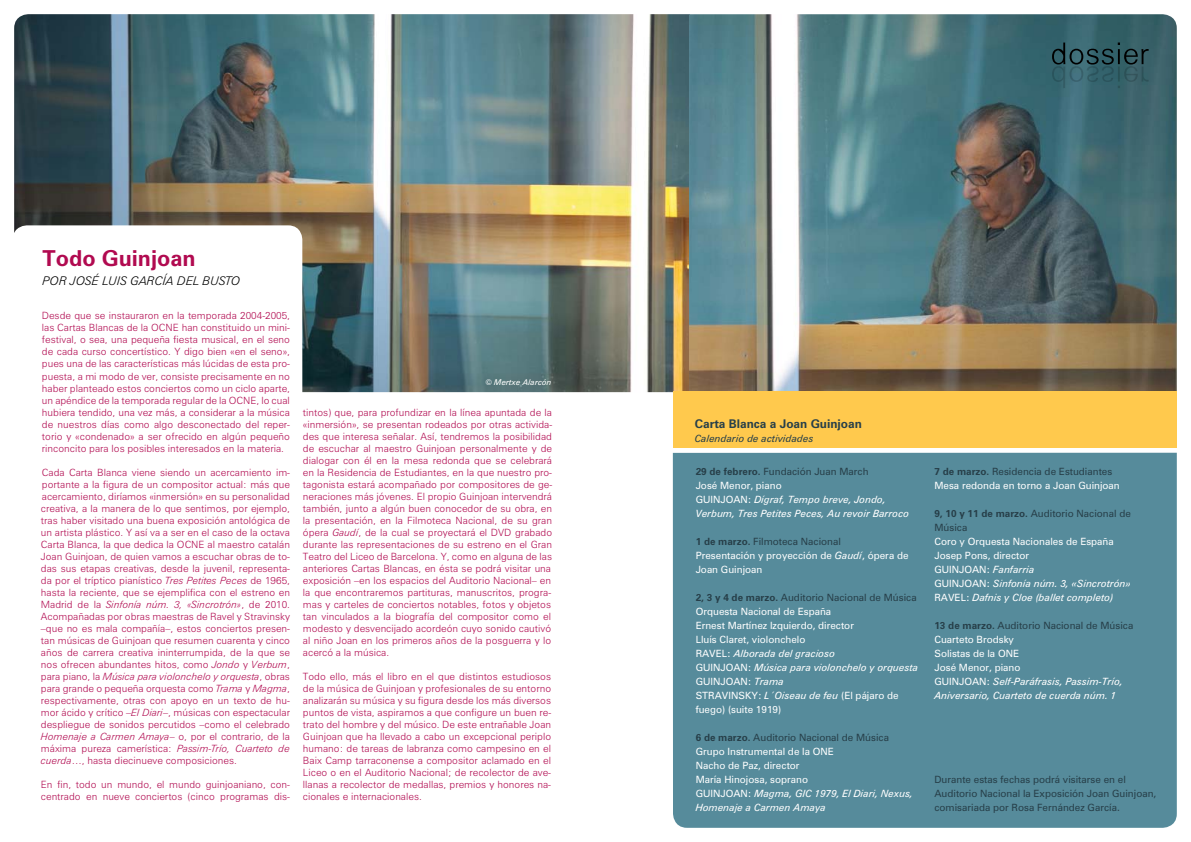
<style>
.page{position:relative;width:1191px;height:842px;background:#fff}
.page>*{position:absolute;margin:0;border:0;box-sizing:border-box;transform-origin:0 0}
.t1{font:700 22px "Zurich BT";color:#b10a50}
.t2{font:italic 300 12px "Zurich BT";color:#000}
.t3{font:700 12px "Zurich BT";color:#273f49}
.t4{font:300 10px/12px "Zurich BT";color:#b10a50;text-align:justify}
.t5{font:10px/14px "Zurich BT";color:#fff}
.t6{font:italic 10px/14px "Zurich BT";color:#fff}
.t7{font:10px/14px "Zurich BT";color:#273f49}
.t8{font:italic 10px "Zurich BT";color:#273f49}
.t9{font:italic 8px "Zurich BT";color:#fff}
.s1{font-style:italic}
.s2{font-weight:700;font-style:normal;color:#273f49}
.s3{font-style:normal;color:#273f49}
.s4{font-style:normal}
.s5{font-weight:700;color:#273f49}
.s6{color:#273f49}
</style>
<div class="page">
<img style="left:14px;top:14px;width:1162px;height:378px">
<div style="left:13px;top:225px;width:289px;height:219px;background:#fff;border-radius:14px"></div>
<div style="left:673px;top:453px;width:503px;height:375px;background:#568b9b"></div>
<div style="left:673px;top:391px;width:503px;height:57px;background:#ffc94d"></div>
<svg style="left:1052px;top:43px;width:96px;height:45px;background:#315961"></svg>
<p class="t1" style="left:43px;top:244px;width:155px">Todo Guinjoan</p>
<p class="t2" style="left:43px;top:273px;width:199px">POR JOSÉ LUIS GARCÍA DEL BUSTO</p>
<p class="t4" style="left:42px;top:310px;width:250px">Desde que se instauraron en la temporada 2004-2005, las Cartas Blancas de la OCNE han constituido un mini&shy;festival, o sea, una pequeña fiesta musical, en el seno de cada curso concertístico. Y digo bien «en el seno», pues una de las características más lúcidas de esta pro&shy;puesta, a mi modo de ver, consiste precisamente en no haber planteado estos conciertos como un ciclo aparte, un apéndice de la temporada regular de la OCNE, lo cual hubiera tendido, una vez más, a considerar a la música de nuestros días como algo desconectado del reper&shy;torio y «condenado» a ser ofrecido en algún pequeño rinconcito para los posibles interesados en la materia.</p>
<p class="t4" style="left:41px;top:466px;width:251px">Cada Carta Blanca viene siendo un acercamiento im&shy;portante a la figura de un compositor actual: más que acercamiento, diríamos «inmersión» en su personalidad creativa, a la manera de lo que sentimos, por ejemplo, tras haber visitado una buena exposición antológica de un artista plástico. Y así va a ser en el caso de la octava Carta Blanca, la que dedica la OCNE al maestro catalán Joan Guinjoan, de quien vamos a escuchar obras de to&shy;das sus etapas creativas, desde la juvenil, representa&shy;da por el tríptico pianístico <span class="s1">Tres Petites Peces</span> de 1965, hasta la reciente, que se ejemplifica con el estreno en Madrid de la <span class="s1">Sinfonía núm. 3, «Sincrotrón»</span>, de 2010.<br>Acompañadas por obras maestras de Ravel y Stravinsky –que no es mala compañía–, estos conciertos presen&shy;tan músicas de Guinjoan que resumen cuarenta y cinco años de carrera creativa ininterrumpida, de la que se nos ofrecen abundantes hitos, como <span class="s1">Jondo</span> y <span class="s1">Verbum</span>, para piano, la <span class="s1">Música para violonchelo y orquesta</span>, obras para grande o pequeña orquesta como <span class="s1">Trama</span> y <span class="s1">Magma</span>, respectivamente, otras con apoyo en un texto de hu&shy;mor ácido y crítico –<span class="s1">El Diari</span>–, músicas con espectacular despliegue de sonidos percutidos –como el celebrado <span class="s1">Homenaje a Carmen Amaya</span>– o, por el contrario, de la máxima pureza camerística: <span class="s1">Passim-Trío, Cuarteto de cuerda</span>…, hasta diecinueve composiciones.</p>
<p class="t4" style="left:41px;top:778px;width:250px">En fin, todo un mundo, el mundo guinjoaniano, con&shy;centrado en nueve conciertos (cinco programas dis-</p>
<p class="t9" style="left:485px;top:377px;width:68px">© Mertxe Alarcón</p>
<p class="t4" style="left:303px;top:406px;width:251px">tintos) que, para profundizar en la línea apuntada de la «inmersión», se presentan rodeados por otras activida&shy;des que interesa señalar. Así, tendremos la posibilidad de escuchar al maestro Guinjoan personalmente y de dialogar con él en la mesa redonda que se celebrará en la Residencia de Estudiantes, en la que nuestro pro&shy;tagonista estará acompañado por compositores de ge&shy;neraciones más jóvenes. El propio Guinjoan intervendrá también, junto a algún buen conocedor de su obra, en la presentación, en la Filmoteca Nacional, de su gran ópera <span class="s1">Gaudí</span>, de la cual se proyectará el DVD grabado durante las representaciones de su estreno en el Gran Teatro del Liceo de Barcelona. Y, como en alguna de las anteriores Cartas Blancas, en ésta se podrá visitar una exposición –en los espacios del Auditorio Nacional– en la que encontraremos partituras, manuscritos, progra&shy;mas y carteles de conciertos notables, fotos y objetos tan vinculados a la biografía del compositor como el modesto y desvencijado acordeón cuyo sonido cautivó al niño Joan en los primeros años de la posguerra y lo acercó a la música.</p>
<p class="t4" style="left:303px;top:670px;width:250px">Todo ello, más el libro en el que distintos estudiosos de la música de Guinjoan y profesionales de su entorno analizarán su música y su figura desde los más diversos puntos de vista, aspiramos a que configure un buen re&shy;trato del hombre y del músico. De este entrañable Joan Guinjoan que ha llevado a cabo un excepcional periplo humano: de tareas de labranza como campesino en el Baix Camp tarraconense a compositor aclamado en el Liceo o en el Auditorio Nacional; de recolector de ave&shy;llanas a recolector de medallas, premios y honores na&shy;cionales e internacionales.</p>
<p class="t3" style="left:694px;top:416px;width:169px">Carta Blanca a Joan Guinjoan</p>
<p class="t8" style="left:694px;top:432px;width:120px">Calendario de actividades</p>
<p class="t6" style="left:695px;top:465px;width:215px"><span class="s2">29 de febrero.</span> <span class="s3">Fundación Juan March<br></span><span class="s4">José Menor, piano<br>GUINJOAN:</span> Dígraf, Tempo breve, Jondo, Verbum, Tres Petites Peces, Au revoir Barroco</p>
<p class="t5" style="left:695px;top:535px;width:214px"><span class="s5">1 de marzo.</span> <span class="s6">Filmoteca Nacional<br></span>Presentación y proyección de <span class="s1">Gaudí</span>, ópera de<br>Joan Guinjoan</p>
<p class="t5" style="left:695px;top:591px;width:224px"><span class="s5">2, 3 y 4 de marzo.</span> <span class="s6">Auditorio Nacional de Música<br></span>Orquesta Nacional de España<br>Ernest Martínez Izquierdo, director<br>Lluís Claret, violonchelo<br>RAVEL: <span class="s1">Alborada del gracioso<br></span>GUINJOAN: <span class="s1">Música para violonchelo y orquesta<br></span>GUINJOAN: <span class="s1">Trama<br></span>STRAVINSKY: <span class="s1">L´Oiseau de feu</span> (El pájaro de fuego) (suite 1919)</p>
<p class="t5" style="left:695px;top:731px;width:219px"><span class="s5">6 de marzo.</span> <span class="s6">Auditorio Nacional de Música<br></span>Grupo Instrumental de la ONE<br>Nacho de Paz, director<br>María Hinojosa, soprano<br>GUINJOAN: <span class="s1">Magma, GIC 1979, El Diari, Nexus,<br>Homenaje a Carmen Amaya</span></p>
<p class="t5" style="left:934px;top:465px;width:187px"><span class="s5">7 de marzo.</span> <span class="s6">Residencia de Estudiantes<br></span>Mesa redonda en torno a Joan Guinjoan</p>
<p class="t5" style="left:934px;top:507px;width:198px"><span class="s5">9, 10 y 11 de marzo.</span> <span class="s6">Auditorio Nacional de<br>Música<br></span>Coro y Orquesta Nacionales de España<br>Josep Pons, director<br>GUINJOAN: <span class="s1">Fanfarria<br></span>GUINJOAN: <span class="s1">Sinfonía núm. 3, «Sincrotrón»<br></span>RAVEL: <span class="s1">Dafnis y Cloe (ballet completo)</span></p>
<p class="t6" style="left:934px;top:619px;width:200px"><span class="s2">13 de marzo.</span> <span class="s3">Auditorio Nacional de Música<br></span><span class="s4">Cuarteto Brodsky<br>Solistas de la ONE<br>José Menor, piano<br>GUINJOAN:</span> Self-Paráfrasis, Passim-Trío,<br>Aniversario, Cuarteto de cuerda núm. 1</p>
<p class="t7" style="left:934px;top:773px;width:223px">Durante estas fechas podrá visitarse en el<br>Auditorio Nacional la Exposición Joan Guinjoan, comisariada por Rosa Fernández García.</p>
</div>
